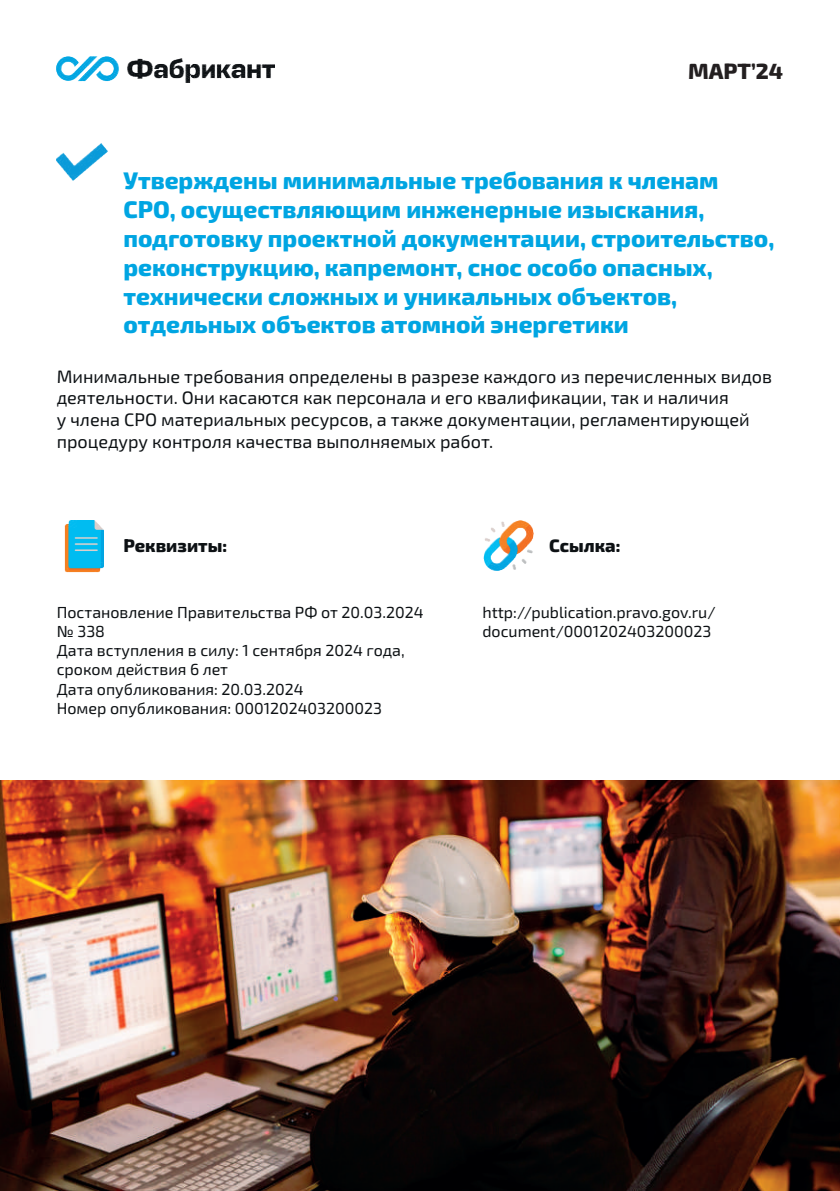
<style>
.page{position:relative;width:840px;height:1191px;background:#fff}
.page>*{position:absolute;margin:0;border:0;box-sizing:border-box;transform-origin:0 0}
.t1{font:800 24px/28.8px "Exo 2";color:#00a5e2}
.t2{font:800 22px "Exo 2";color:#231f20}
.t3{font:18px/21.6px "Exo 2";color:#0d1114}
.t4{font:800 18px "Exo 2";color:#0d1114}
.t5{font:16px/19.2px "Exo 2";color:#0d1114}
</style>
<div class="page">
<img style="left:57px;top:57px;width:217px;height:25px">
<img style="left:57px;top:143px;width:50px;height:37px">
<img style="left:64px;top:521px;width:39px;height:52px">
<img style="left:483px;top:521px;width:50px;height:49px">
<img style="left:0;top:780px;width:839px;height:411px">
<p class="t2" style="left:687px;top:56px;width:96px">МАРТ’24</p>
<p class="t1" style="left:123px;top:166px;width:652px">Утверждены минимальные требования к членам СРО, осуществляющим инженерные изыскания, подготовку проектной документации, строительство, реконструкцию, капремонт, снос особо опасных, технически сложных и уникальных объектов, отдельных объектов атомной энергетики</p>
<p class="t3" style="left:57px;top:365px;width:716px">Минимальные требования определены в разрезе каждого из перечисленных видов деятельности. Они касаются как персонала и его квалификации, так и наличия<br>у члена СРО материальных ресурсов, а также документации, регламентирующей процедуру контроля качества выполняемых работ.</p>
<p class="t4" style="left:123px;top:533px;width:105px">Реквизиты:</p>
<p class="t4" style="left:549px;top:533px;width:73px">Ссылка:</p>
<p class="t5" style="left:57px;top:602px;width:368px">Постановление Правительства РФ от 20.03.2024 № 338<br>Дата вступления в силу: 1 сентября 2024 года, сроком действия 6 лет<br>Дата опубликования: 20.03.2024<br>Номер опубликования: 0001202403200023</p>
<p class="t5" style="left:482px;top:602px;width:234px">http://publication.pravo.gov.ru/ document/0001202403200023</p>
</div>
